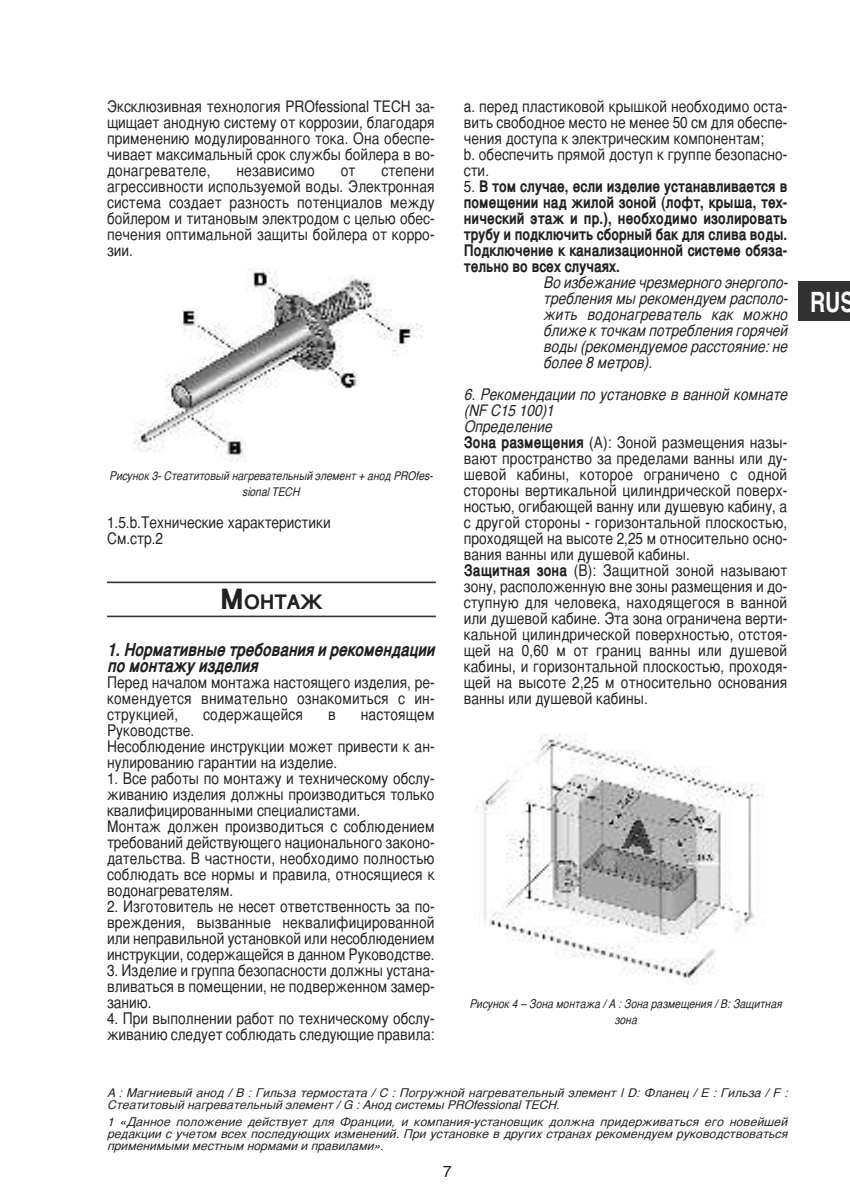
<style>
.page{position:relative;width:850px;height:1190px;background:#fff}
.page>*{position:absolute;margin:0;border:0;box-sizing:border-box;transform-origin:0 0}
.t1{font:700 28px "Helvetica";color:#fff;scale:.75 1}
.t2{font:700 20px "Helvetica";color:#222122}
.t3{font:italic 700 18px/16px "Helvetica";color:#222122;scale:.85 1}
.t4{font:16px/16px "Helvetica";color:#222122;scale:.85 1}
.t5{font:700 16px/16px "Helvetica";color:#222122;text-align:justify;scale:.85 1}
.t6{font:italic 16px/16px "Helvetica";color:#222122;text-align:justify;scale:.85 1}
.t7{font:16px "Helvetica";color:#222122}
.t8{font:italic 12px/12px "Helvetica";color:#222122}
.t9{font:italic 12px/16px "Helvetica";color:#222122;text-align:center;scale:.85 1}
.s1{font-size:28px}
.s2{font-weight:400}
.s3{font-style:italic}
.s4{font-weight:700}
</style>
<div class="page">
<div style="left:799px;top:281px;width:51px;height:40px;background:#333233"></div>
<hr style="left:107px;top:582px;width:329px;height:1px;background:#333233">
<hr style="left:107px;top:616px;width:329px;height:1px;background:#333233">
<img style="left:133px;top:269px;width:291px;height:193px">
<img style="left:476px;top:734px;width:287px;height:250px">
<p class="t4" style="left:107px;top:99px;width:387px;text-align:justify">Эксклюзивная технология PROfessional TECH за&shy;щищает анодную систему от коррозии, благодаря применению модулированного тока. Она обеспе&shy;чивает максимальный срок службы бойлера в во&shy;донагревателе,</p>
<p class="t4" style="left:107px;top:163px;width:387px;text-align:justify;text-indent:274px">степени агрессивности используемой воды. Электронная система создает разность потенциалов между бойлером и титановым электродом с целью обес&shy;печения оптимальной защиты бойлера от корро&shy;зии.</p>
<p class="t4" style="left:236px;top:163px;width:94px">независимо</p>
<p class="t4" style="left:341px;top:163px;width:19px">от</p>
<p class="t9" style="left:109px;top:468px;width:385px">Рисунок3-Стеатитовый нагревательный элемент+ анод PROfes&shy;sionalTECH</p>
<p class="t4" style="left:107px;top:516px;width:265px">1.5.b.Технические характеристики<br>См.стр.2</p>
<p class="t2" style="left:220px;top:591px;width:104px"><span class="s1">М</span>ОНТАЖ</p>
<p class="t3" style="left:107px;top:642px;width:391px">1.Нормативные требования и рекомендации по монтажу изделия</p>
<p class="t4" style="left:107px;top:675px;width:387px;text-align:justify">Перед началом монтажа настоящего изделия, ре&shy;комендуется внимательно ознакомиться с ин&shy;струкцией,</p>
<p class="t4" style="left:203px;top:707px;width:119px">содержащейся</p>
<p class="t4" style="left:328px;top:707px;width:11px">в</p>
<p class="t4" style="left:361px;top:707px;width:88px">настоящем</p>
<p class="t4" style="left:107px;top:723px;width:387px">Руководстве.<br>Несоблюдение инструкции может привести к ан&shy;нулированию гарантии на изделие.</p>
<p class="t4" style="left:107px;top:772px;width:387px">1. Все работы по монтажу и техническому обслу&shy;живанию изделия должны производиться только квалифицированными специалистами.<br>Монтаж должен производиться с соблюдением требований действующего национального законо&shy;дательства. В частности, необходимо полностью соблюдать все нормы и правила, относящиеся к водонагревателям.</p>
<p class="t4" style="left:107px;top:900px;width:387px;text-align:justify">2. Изготовитель не несет ответственность за по&shy;вреждения, вызванные неквалифицированной или неправильной установкой или несоблюдением инструкции, содержащейся в данном Руководстве.</p>
<p class="t4" style="left:107px;top:964px;width:387px;text-align:justify">3. Изделие и группа безопасности должны устана&shy;вливаться в помещении, не подверженном замер&shy;занию.</p>
<p class="t4" style="left:107px;top:1012px;width:387px">4. При выполнении работ по техническому обслу&shy;живанию следует соблюдать следующие правила:</p>
<p class="t4" style="left:464px;top:100px;width:382px">a. перед пластиковой крышкой необходимо оста&shy;вить свободное место не менее 50 см для обеспе&shy;чения доступа к электрическим компонентам;<br>b. обеспечить прямой доступ к группе безопасно&shy;сти.</p>
<p class="t5" style="left:464px;top:179px;width:382px"><span class="s2">5.</span> В том случае, если изделие устанавливается в помещении над жилой зоной (лофт, крыша, тех&shy;нический этаж и пр.), необходимо изолировать трубу и подключить сборный бак для слива воды.<br>Подключение к канализационной системе обяза&shy;тельно во всех случаях.</p>
<p class="t6" style="left:543px;top:275px;width:293px">Во избежание чрезмерного энергопо&shy;требления мы рекомендуем располо&shy;жить водонагреватель как можно ближе к точкам потребления горячей воды (рекомендуемое расстояние:не более 8 метров).</p>
<p class="t4" style="left:464px;top:388px;width:387px"><span class="s3">6. Рекомендации по установке в ванной комнате (NF C15 100)1<br>Определение<br></span><span class="s4">Зона размещения</span> (A): Зоной размещения назы&shy;вают пространство за пределами ванны или ду&shy;шевой кабины, которое ограничено с одной стороны вертикальной цилиндрической поверх&shy;ностью, огибающей ванну или душевую кабину, а с другой стороны - горизонтальной плоскостью, проходящей на высоте 2,25 м относительно осно&shy;вания ванны или душевой кабины.<br><span class="s4">Защитная зона</span> (В): Защитной зоной называют зону, расположенную вне зоны размещения и до&shy;ступную для человека, находящегося в ванной или душевой кабине. Эта зона ограничена верти&shy;кальной цилиндрической поверхностью, отстоя&shy;щей на 0,60 м от границ ванны или душевой кабины, и горизонтальной плоскостью, проходя&shy;щей на высоте 2,25 м относительно основания ванны или душевой кабины.</p>
<p class="t9" style="left:469px;top:996px;width:372px">Рисунок4 – Зона монтажа / А :Зона размещения / B:Защитная зона</p>
<p class="t8" style="left:107px;top:1088px;width:685px">A : Магниевый анод / B : Гильза термостата / C : Погружной нагревательный элемент | D: Фланец / E : Гильза / F :<br>Стеатитовый нагревательный элемент/ G :Анод системы PROfessionalTECH.</p>
<p class="t8" style="left:107px;top:1117px;width:685px;text-align:justify">1 «Данное положение действует для Франции, и компания-установщик должна придерживаться его новейшей редакции с учетом всех последующих изменений. При установке в других странах рекомендуем руководствоваться применимыми местным нормами и правилами».</p>
<p class="t7" style="left:443px;top:1165px;width:10px">7</p>
<h1 class="t1" style="left:810px;top:291px;width:61px">RUS</h1>
</div>
